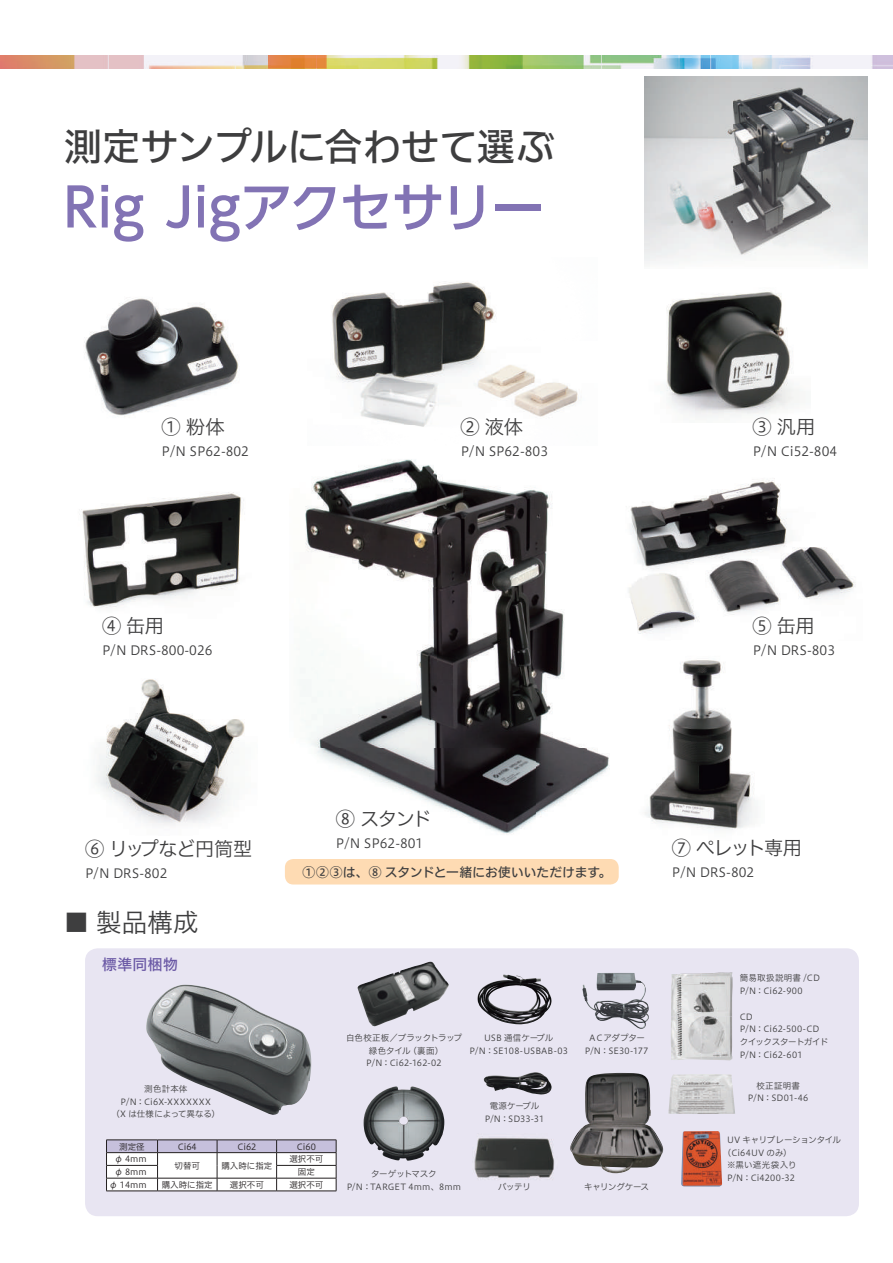
<style>
.page{position:relative;width:893px;height:1263px;background:#fff}
.page>*{position:absolute;margin:0;border:0;box-sizing:border-box;transform-origin:0 0}
.t1{font:500 53.1px "UD Shin Go Pro";letter-spacing:-.015em;color:#8273b4}
.t2{font:38.25px "Hiragino UD Sans F Std W5";letter-spacing:-.005em;color:#3e3e3f}
.t3{font:25.5px "Hiragino UD Sans F Std W3";color:#3e3e3f}
.t4{font:19.2px "Hiragino UD Sans F Std W3";letter-spacing:-.04em;color:#3e3e3f}
.t5{font:14.85px "Hiragino UD Sans F Std W5";letter-spacing:.025em;color:#6957a4}
.t6{font:12.75px "Hiragino UD Sans Std W3";color:#3e3e3f}
.t7{font:12.75px "Hiragino UD Sans F Std W5";color:#3e3e3f}
.t8{font:8.55px/12.8px "Hiragino UD Sans F Std W3";letter-spacing:.005em;color:#3e3e3f;text-align:center}
.t9{font:8.55px "Hiragino UD Sans F Std W3";color:#231f20}
.t10{font:8.55px/12.8px "Hiragino UD Sans F Std W3";letter-spacing:-.03em;color:#3e3e3f;text-align:center}
.t11{font:8.55px/12.8px "Hiragino UD Sans F Std W3";letter-spacing:.025em;color:#3e3e3f}
.t12{font:8.55px/12.8px "Hiragino UD Sans F Std W3";letter-spacing:.03em;color:#3e3e3f;text-align:center}
.t13{font:8.55px "Hiragino UD Sans F Std W3";letter-spacing:-.035em;color:#3e3e3f}
.t14{font:8.55px "Hiragino UD Sans F Std W3";letter-spacing:.035em;color:#3e3e3f}
</style>
<div class="page">
<img style="left:0;top:55px;width:893px;height:13px">
<div style="left:85px;top:948px;width:774px;height:268px;background:#e8e5f2;border-radius:13px"></div>
<img style="left:81px;top:492px;width:163px;height:116px">
<img style="left:636px;top:478px;width:220px;height:156px">
<img style="left:644px;top:77px;width:223px;height:187px">
<img style="left:303px;top:459px;width:135px;height:290px">
<img style="left:438px;top:479px;width:149px;height:270px">
<img style="left:587px;top:506px;width:49px;height:278px">
<img style="left:317px;top:749px;width:270px;height:85px">
<img style="left:331px;top:282px;width:249px;height:145px">
<img style="left:96px;top:679px;width:149px;height:146px">
<img style="left:634px;top:651px;width:121px;height:179px">
<img style="left:84px;top:298px;width:155px;height:119px">
<img style="left:146px;top:985px;width:165px;height:130px">
<img style="left:357px;top:962px;width:92px;height:64px">
<img style="left:582px;top:973px;width:67px;height:56px">
<img style="left:477px;top:974px;width:75px;height:50px">
<img style="left:671px;top:972px;width:61px;height:88px">
<img style="left:364px;top:1086px;width:80px;height:75px">
<img style="left:570px;top:1073px;width:93px;height:100px">
<img style="left:681px;top:1131px;width:41px;height:55px">
<img style="left:668px;top:1074px;width:67px;height:40px">
<img style="left:484px;top:1072px;width:68px;height:23px">
<img style="left:474px;top:1138px;width:81px;height:40px">
<div style="left:285px;top:859px;width:334px;height:25px;background:#fedbb3;border-radius:9px"></div>
<hr style="left:106px;top:1139px;width:52px;height:1px;background:#231f20">
<hr style="left:158px;top:1139px;width:59px;height:1px;background:#231f20">
<hr style="left:217px;top:1139px;width:60px;height:1px;background:#231f20">
<hr style="left:277px;top:1139px;width:59px;height:1px;background:#231f20">
<svg style="left:106px;top:1140px;width:231px;height:51px;background:#dedde3"></svg>
<hr style="left:106px;top:1191px;width:52px;height:1px;background:#231f20">
<hr style="left:158px;top:1191px;width:59px;height:1px;background:#231f20">
<hr style="left:217px;top:1191px;width:60px;height:1px;background:#231f20">
<hr style="left:277px;top:1191px;width:59px;height:1px;background:#231f20">
<img style="left:666px;top:292px;width:133px;height:125px">
<h2 class="t2" style="left:64px;top:118px;width:492px">測定サンプルに合わせて選ぶ</h2>
<h1 class="t1" style="left:64px;top:164px;width:482px">Rig Jigアクセサリー</h1>
<h3 class="t4" style="left:162px;top:412px;width:65px">① 粉体</h3>
<h3 class="t6" style="left:162px;top:441px;width:89px">P/N SP62-802</h3>
<h3 class="t4" style="left:461px;top:412px;width:64px">② 液体</h3>
<h3 class="t6" style="left:461px;top:441px;width:89px">P/N SP62-803</h3>
<h3 class="t4" style="left:753px;top:412px;width:64px">③ 汎用</h3>
<h3 class="t6" style="left:753px;top:441px;width:86px">P/N Ci52-804</h3>
<h3 class="t4" style="left:102px;top:612px;width:63px">④ 缶用</h3>
<h3 class="t6" style="left:102px;top:641px;width:112px">P/N DRS-800-026</h3>
<h3 class="t4" style="left:753px;top:612px;width:63px">⑤ 缶用</h3>
<h3 class="t6" style="left:753px;top:641px;width:84px">P/N DRS-803</h3>
<h3 class="t4" style="left:85px;top:834px;width:169px">⑥ リップなど円筒型</h3>
<h3 class="t6" style="left:85px;top:863px;width:84px">P/N DRS-802</h3>
<h3 class="t3" style="left:64px;top:904px;width:136px">■ 製品構成</h3>
<h3 class="t5" style="left:102px;top:953px;width:77px">標準同梱物</h3>
<p class="t8" style="left:112px;top:1082px;width:110px">測色計本体<br>P/N：Ci6X-XXXXXXX<br>（X は仕様によって異なる）</p>
<h3 class="t4" style="left:336px;top:804px;width:97px">⑧ スタンド</h3>
<h3 class="t6" style="left:336px;top:833px;width:89px">P/N SP62-801</h3>
<h3 class="t7" style="left:303px;top:862px;width:310px">①②③は、⑧ スタンドと一緒にお使いいただけます。</h3>
<p class="t8" style="left:346px;top:1031px;width:117px">白色校正板／ブラックトラップ緑色タイル（裏面）<br>P/N：Ci62-162-02</p>
<p class="t8" style="left:470px;top:1031px;width:100px">USB 通信ケーブル<br>P/N：SE108-USBAB-03</p>
<p class="t10" style="left:585px;top:1031px;width:65px">ＡＣアダプター<br>P/N：SE30-177</p>
<p class="t8" style="left:485px;top:1099px;width:61px">電源ケーブル<br>P/N：SD33-31</p>
<p class="t9" style="left:119px;top:1140px;width:27px">測定径</p>
<p class="t9" style="left:178px;top:1140px;width:21px">Ci64</p>
<p class="t9" style="left:237px;top:1140px;width:21px">Ci62</p>
<p class="t9" style="left:297px;top:1140px;width:21px">Ci60</p>
<p class="t9" style="left:114px;top:1152px;width:42px">φ 4mm　</p>
<p class="t9" style="left:175px;top:1159px;width:27px">切替可</p>
<p class="t9" style="left:221px;top:1159px;width:53px">購入時に指定</p>
<p class="t9" style="left:289px;top:1152px;width:36px">選択不可</p>
<p class="t9" style="left:114px;top:1165px;width:42px">φ 8mm　</p>
<p class="t9" style="left:298px;top:1165px;width:19px">固定</p>
<p class="t9" style="left:109px;top:1178px;width:105px">φ 14mm　 購入時に指定</p>
<p class="t9" style="left:230px;top:1178px;width:36px">選択不可</p>
<p class="t9" style="left:289px;top:1178px;width:36px">選択不可</p>
<p class="t8" style="left:347px;top:1167px;width:116px">ターゲットマスク<br>P/N：TARGET 4mm、8mm</p>
<p class="t8" style="left:498px;top:1179px;width:34px">バッテリ</p>
<p class="t13" style="left:584px;top:1180px;width:66px">キャリングケース</p>
<h3 class="t4" style="left:672px;top:833px;width:132px">⑦ ペレット専用</h3>
<h3 class="t6" style="left:672px;top:862px;width:84px">P/N DRS-802</h3>
<p class="t11" style="left:740px;top:971px;width:81px">簡易取扱説明書 /CD<br>P/N：Ci62-900</p>
<p class="t8" style="left:740px;top:1009px;width:90px;text-align:left">CD<br>P/N：Ci62-500-CDクイックスタートガイド<br>P/N：Ci62-601</p>
<p class="t12" style="left:748px;top:1078px;width:62px">校正証明書<br>P/N：SD01-46</p>
<p class="t10" style="left:727px;top:1133px;width:115px">UV キャリブレーションタイル</p>
<p class="t8" style="left:723px;top:1145px;width:70px">（Ci64UV のみ）</p>
<p class="t14" style="left:727px;top:1159px;width:71px">※黒い遮光袋入り</p>
<p class="t8" style="left:727px;top:1171px;width:69px">P/N：Ci4200-32</p>
</div>
